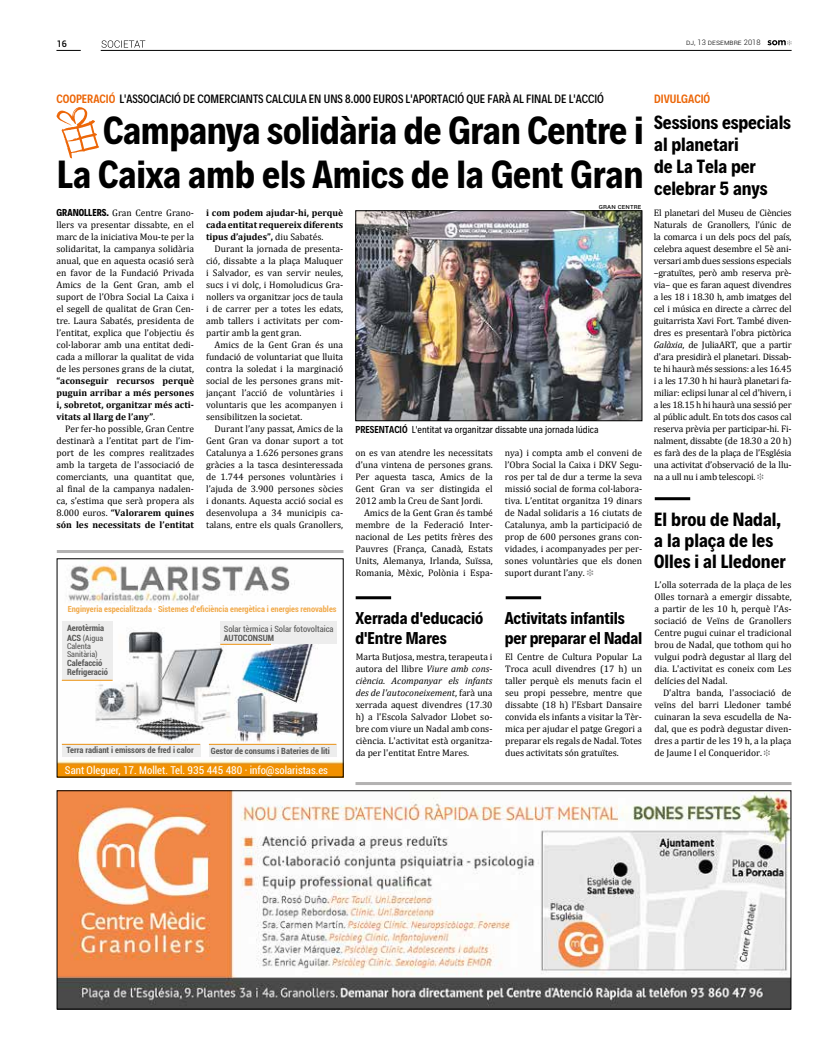
<style>
.page{position:relative;width:820px;height:1049px;background:#fff}
.page>*{position:absolute;margin:0;border:0;box-sizing:border-box;transform-origin:0 0}
.t1{font:700 39px/44px "Decalotype";letter-spacing:-.01em;color:#000;text-align:right}
.t2{font:700 19px/22px "Decalotype";letter-spacing:-.005em;color:#000}
.t3{font:700 17px/20px "Decalotype";letter-spacing:-.01em;color:#000}
.t4{font:500 12px "Decalotype";color:#000}
.t5{font:600 12px "Decalotype";color:#ec6608}
.t6{font:condensed 10.8px "Roboto";color:#fff}
.t7{font:10px "Decalotype";color:#000}
.t8{font:9.5px/12px "Cambria";color:#000;text-align:justify}
.t9{font:700 9.5px/12px "Cambria";color:#000;text-align:justify}
.t10{font:500 9px "Roboto";color:#000}
.t11{font:700 condensed 8.6px/9.1px "Roboto";color:#575756}
.t12{font:condensed 8.6px "Roboto";color:#575756}
.t13{font:700 condensed 8.4px "Roboto";color:#f1a94a}
.t14{font:condensed 8.1px/8.1px "Roboto";color:#575756}
.t15{font:300 7.5px "Roboto";color:#000}
.t16{font:7px "Roboto";color:#000}
.s1{font-weight:600;color:#ec6608}
.s2{font-family:"Decalotype";font-weight:700;font-size:10px}
.s3{font-weight:400}
.s4{font-weight:700}
.s5{font-weight:700;font-size:8.6px}
.s6{font-weight:600}
.s7{font-style:italic}
</style>
<div class="page">
<svg style="left:767px;top:40px;width:24px;height:5px"></svg>
<svg style="left:101px;top:40px;width:44px;height:8px"></svg>
<hr style="left:101px;top:50px;width:690px;height:1px;background:#000">
<svg style="left:56px;top:50px;width:25px;height:1px"></svg>
<hr style="left:355px;top:782px;width:436px;height:3px;background:#b3b2b2">
<hr style="left:57px;top:550px;width:286px;height:3px;background:#b3b2b2">
<img style="left:59px;top:792px;width:729px;height:215px">
<div style="left:57px;top:790px;width:733px;height:219px;border:1px solid #000"></div>
<img style="left:59px;top:560px;width:282px;height:215px">
<div style="left:62px;top:621px;width:51px;height:59px;background:#ededed"></div>
<div style="left:220px;top:621px;width:116px;height:23px;background:#ededed"></div>
<div style="left:209px;top:744px;width:127px;height:13px;background:#ededed"></div>
<div style="left:62px;top:744px;width:138px;height:13px;background:#ededed"></div>
<hr style="left:62px;top:680px;width:51px;height:1px;background:#eb9213">
<hr style="left:220px;top:644px;width:51px;height:1px;background:#eb9213">
<hr style="left:209px;top:744px;width:127px;height:1px;background:#eb9213">
<hr style="left:62px;top:744px;width:138px;height:1px;background:#eb9213">
<svg style="left:763px;top:749px;width:6px;height:7px"></svg>
<hr style="left:654px;top:497px;width:36px;height:3px;background:#000">
<img style="left:357px;top:212px;width:283px;height:207px">
<div style="left:355px;top:210px;width:287px;height:211px;border:1px solid #000"></div>
<svg style="left:757px;top:473px;width:6px;height:7px"></svg>
<hr style="left:355px;top:596px;width:36px;height:3px;background:#000">
<hr style="left:505px;top:596px;width:36px;height:3px;background:#000">
<svg style="left:56px;top:107px;width:43px;height:51px"></svg>
<p class="t10" style="left:57px;top:37px;width:12px">16</p>
<p class="t15" style="left:685px;top:37px;width:76px">dj, 13 DESEMBRE 2018</p>
<p class="t4" style="left:56px;top:90px;width:548px"><span class="s1">COOPERACIÓ</span> L'ASSOCIACIÓ DE COMERCIANTS CALCULA EN UNS 8.000 EUROS L'APORTACIÓ QUE FARÀ AL FINAL DE L'ACCIÓ</p>
<h1 class="t1" style="left:57px;top:106px;width:587px">Campanya solidària de Gran Centre i<br>La Caixa amb els Amics de la Gent Gran</h1>
<p class="t8" style="left:56px;top:207px;width:139px"><span class="s2">GRANOLLERS.</span> Gran Centre Grano&shy;llers va presentar dissabte, en el marc de la iniciativa Mou-te per la solidaritat, la campanya solidària anual, que en aquesta ocasió serà en favor de la Fundació Privada Amics de la Gent Gran, amb el suport de l’Obra Social La Caixa i el segell de qualitat de Gran Cen&shy;tre. Laura Sabatés, presidenta de l’entitat, explica que l’objectiu és col·laborar amb una entitat dedi&shy;cada a millorar la qualitat de vida de les persones grans de la ciutat,</p>
<p class="t9" style="left:56px;top:374px;width:139px">“aconseguir recursos perquè puguin arribar a més persones i, sobretot, organitzar més acti&shy;vitats al llarg de l’any”<span class="s3">.</span></p>
<p class="t8" style="left:56px;top:423px;width:139px;text-indent:9px">Per fer-ho possible, Gran Centre destinarà a l’entitat part de l’im&shy;port de les compres realitzades amb la targeta de l'associació de comerciants, una quantitat que, al final de la campanya nadalen&shy;ca, s’estima que serà propera als 8.000 euros. <span class="s4">“Valorarem quines són les necessitats de l’entitat</span></p>
<p class="t9" style="left:206px;top:206px;width:139px">i com podem ajudar-hi, perquè cada entitat requereix diferents tipus d’ajudes”, <span class="s3">diu Sabatés.</span></p>
<p class="t8" style="left:206px;top:243px;width:139px;text-indent:9px">Durant la jornada de presenta&shy;ció, dissabte a la plaça Maluquer i Salvador, es van servir neules, sucs i vi dolç, i Homoludicus Gra&shy;nollers va organitzar jocs de taula i de carrer per a totes les edats, amb tallers i activitats per com&shy;partir amb la gent gran.</p>
<p class="t8" style="left:206px;top:339px;width:139px;text-indent:9px">Amics de la Gent Gran és una fundació de voluntariat que lluita contra la soledat i la marginació social de les persones grans mit&shy;jançant l’acció de voluntàries i voluntaris que les acompanyen i sensibilitzen la societat.</p>
<p class="t8" style="left:206px;top:423px;width:139px;text-indent:9px">Durant l’any passat, Amics de la Gent Gran va donar suport a tot Catalunya a 1.626 persones grans gràcies a la tasca desinteressada de 1.744 persones voluntàries i l’ajuda de 3.900 persones sòcies i donants. Aquesta acció social es desenvolupa a 34 municipis ca&shy;talans, entre els quals Granollers,</p>
<p class="t13" style="left:68px;top:603px;width:270px">Enginyeria especialitzada · Sistemes d’eficiència energètica i energies renovables</p>
<p class="t11" style="left:67px;top:623px;width:39px">Aerotèrmia</p>
<p class="t14" style="left:67px;top:633px;width:38px"><span class="s5">ACS</span> (Aigua<br>Calenta<br>Sanitària)</p>
<p class="t11" style="left:67px;top:658px;width:43px">Calefacció<br>Refrigeració</p>
<p class="t12" style="left:224px;top:623px;width:111px">Solar tèrmica i Solar fotovoltaica</p>
<p class="t11" style="left:224px;top:633px;width:52px">AUTOCONSUM</p>
<p class="t11" style="left:66px;top:745px;width:129px">Terra radiant i emissors de fred i calor</p>
<p class="t11" style="left:211px;top:746px;width:121px">Gestor de consums i Bateries de liti</p>
<p class="t6" style="left:65px;top:762px;width:264px">Sant Oleguer, 17. Mollet. Tel. 935 445 480 · info@solaristas.es</p>
<p class="t16" style="left:598px;top:201px;width:44px">gran centre</p>
<p class="t7" style="left:355px;top:423px;width:244px"><span class="s6">PRESENTACIÓ</span> L'entitat va organitzar dissabte una jornada lúdica</p>
<p class="t8" style="left:355px;top:447px;width:139px">on es van atendre les necessitats d’una vintena de persones grans.<br>Per aquesta tasca, Amics de la Gent Gran va ser distingida el 2012 amb la Creu de Sant Jordi.</p>
<p class="t8" style="left:355px;top:507px;width:139px;text-indent:9px">Amics de la Gent Gran és també membre de la Federació Inter&shy;nacional de Les petits frères des Pauvres (França, Canadà, Estats Units, Alemanya, Irlanda, Suïssa, Romania, Mèxic, Polònia i Espa-</p>
<p class="t8" style="left:504px;top:447px;width:139px">nya) i compta amb el conveni de l’Obra Social la Caixa i DKV Segu&shy;ros per tal de dur a terme la seva missió social de forma col·labora&shy;tiva. L’entitat organitza 19 dinars de Nadal solidaris a 16 ciutats de Catalunya, amb la participació de prop de 600 persones grans con&shy;vidades, i acompanyades per per&shy;sones voluntàries que els donen suport durant l’any.</p>
<h3 class="t3" style="left:355px;top:607px;width:129px">Xerrada d'educació d'Entre Mares</h3>
<p class="t8" style="left:355px;top:651px;width:138px">Marta Butjosa, mestra, terapeuta i autora del llibre <span class="s7">Viure amb cons&shy;ciència. Acompanyar els infants des de l'autoconeixement</span>, farà una xerrada aquest divendres (17.30 h) a l'Escola Salvador Llobet so&shy;bre com viure un Nadal amb cons&shy;ciència. L'activitat està organitza&shy;da per l'entitat Entre Mares.</p>
<h3 class="t3" style="left:504px;top:607px;width:139px">Activitats infantils per preparar el Nadal</h3>
<p class="t8" style="left:505px;top:651px;width:138px">El Centre de Cultura Popular La Troca acull divendres (17 h) un taller perquè els menuts facin el seu propi pessebre, mentre que dissabte (18 h) l'Esbart Dansaire convida els infants a visitar la Tèr&shy;mica per ajudar el patge Gregori a preparar els regals de Nadal. Totes dues activitats són gratuïtes.</p>
<p class="t5" style="left:654px;top:90px;width:57px">DIVULGACIÓ</p>
<h2 class="t2" style="left:654px;top:111px;width:138px">Sessions especials al planetari<br>de La Tela per celebrar 5 anys</h2>
<p class="t8" style="left:653px;top:207px;width:139px">El planetari del Museu de Ciències Naturals de Granollers, l’únic de la comarca i un dels pocs del país, celebra aquest desembre el 5è ani&shy;versari amb dues sessions especials –gratuïtes, però amb reserva prè&shy;via– que es faran aquest divendres a les 18 i 18.30 h, amb imatges del cel i música en directe a càrrec del guitarrista Xavi Fort. També diven&shy;dres es presentarà l'obra pictòrica <span class="s7">Galàxia</span>, de JuliaART, que a partir d'ara presidirà el planetari. Dissab&shy;te hi haurà més sessions: a les 16.45 i a les 17.30 h hi haurà planetari fa&shy;miliar: eclipsi lunar al cel d'hivern, i a les 18.15 h hi haurà una sessió per al públic adult. En tots dos casos cal reserva prèvia per participar-hi. Fi&shy;nalment, dissabte (de 18.30 a 20 h) es farà des de la plaça de l’Església una activitat d’observació de la llu&shy;na a ull nu i amb telescopi.</p>
<h2 class="t2" style="left:654px;top:508px;width:133px;line-height:21px">El brou de Nadal, a la plaça de les<br>Olles i al Lledoner</h2>
<p class="t8" style="left:654px;top:579px;width:139px">L’olla soterrada de la plaça de les Olles tornarà a emergir dissabte, a partir de les 10 h, perquè l’As&shy;sociació de Veïns de Granollers Centre pugui cuinar el tradicional brou de Nadal, que tothom qui ho vulgui podrà degustar al llarg del dia. L'activitat es coneix com Les delícies del Nadal.</p>
<p class="t8" style="left:654px;top:687px;width:139px;text-indent:9px">D'altra banda, l'associació de veïns del barri Lledoner també cuinaran la seva escudella de Na&shy;dal, que es podrà degustar diven&shy;dres a partir de les 19 h, a la plaça de Jaume I el Conqueridor.</p>
</div>
